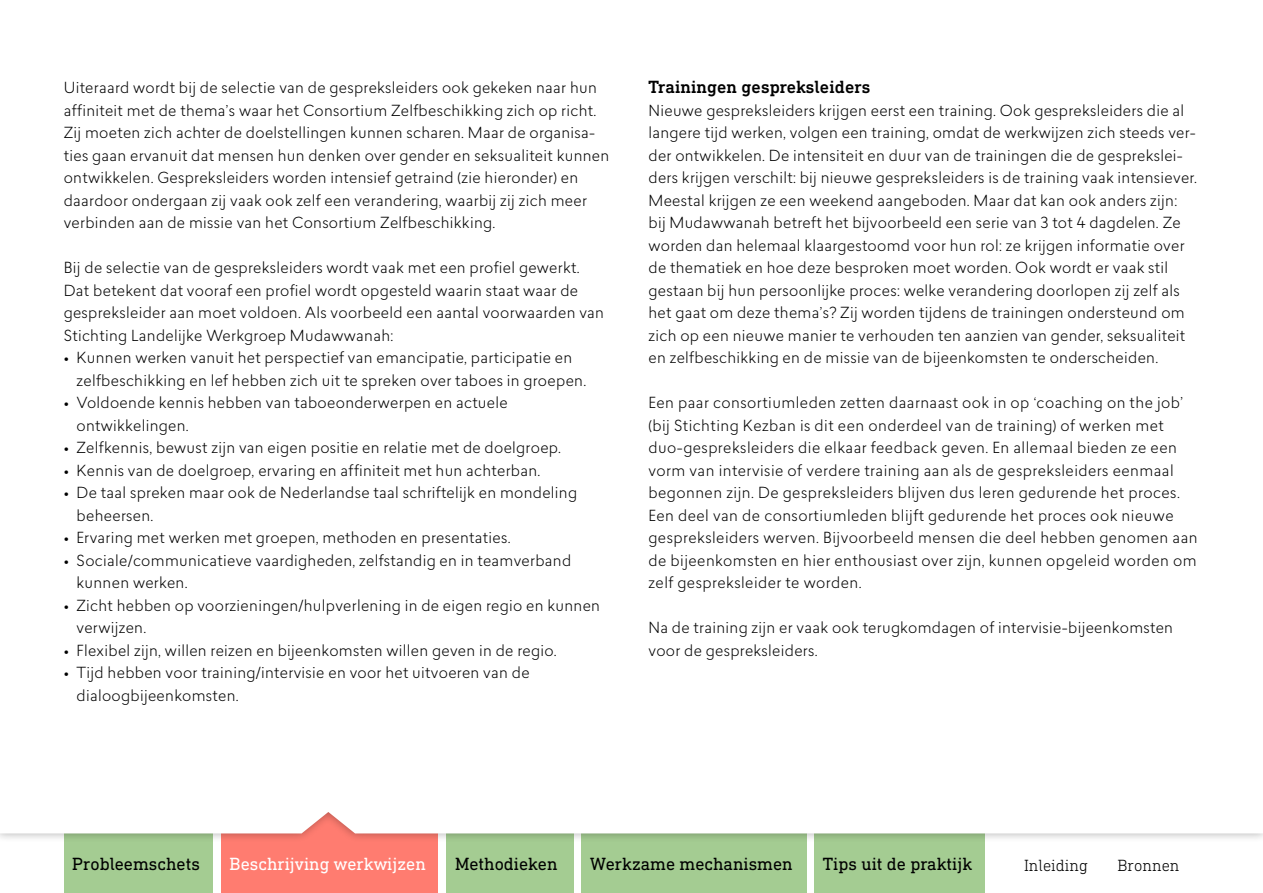
<style>
.page{position:relative;width:1263px;height:893px;background:#fff}
.page>*{position:absolute;margin:0;border:0;box-sizing:border-box;transform-origin:0 0}
.t1{font:18px "DIN Next Slab Pro";color:#000}
.tussenkop_2{font:500 18px "DIN Next Slab Pro";letter-spacing:.005em;color:#000}
.t2{font:18px "DIN Next Slab Pro";color:#fff}
.t3{font:300 16.5px "DIN Next Slab Pro";color:#000}
.brood{font:300 15px/22.5px "Lasiver";letter-spacing:.02em;color:#000}
.brood_breed{font:300 15px/22.5px "Lasiver";letter-spacing:.03em;color:#000}
</style>
<div class="page">
<div style="left:64px;top:808px;width:149px;height:85px;background:#a4cc92"></div>
<div style="left:814px;top:833px;width:170px;height:60px;background:#a4cc92"></div>
<div style="left:581px;top:833px;width:226px;height:60px;background:#a4cc92"></div>
<div style="left:446px;top:833px;width:128px;height:60px;background:#a4cc92"></div>
<div style="left:221px;top:808px;width:217px;height:85px;background:#ff7c70"></div>
<div style="left:64px;top:808px;width:374px;height:25px;background:#fff"></div>
<p class="brood" style="left:64px;top:76px;width:547px">Uiteraard wordt bij de selectie van de gespreksleiders ook gekeken naar hun affiniteit met de thema’s waar het Consortium Zelfbeschikking zich op richt.<br>Zij moeten zich achter de doelstellingen kunnen scharen. Maar de organisa&shy;ties gaan ervanuit dat mensen hun denken over gender en seksualiteit kunnen ontwikkelen. Gespreksleiders worden intensief getraind (zie hieronder) en daardoor ondergaan zij vaak ook zelf een verandering, waarbij zij zich meer verbinden aan de missie van het Consortium Zelfbeschikking.</p>
<p class="brood" style="left:64px;top:256px;width:542px">Bij de selectie van de gespreksleiders wordt vaak met een profiel gewerkt.<br>Dat betekent dat vooraf een profiel wordt opgesteld waarin staat waar de gespreksleider aan moet voldoen. Als voorbeeld een aantal voorwaarden van Stichting Landelijke Werkgroep Mudawwanah:</p>
<p class="brood" style="left:77px;top:346px;width:511px;text-indent:-13px">• Kunnen werken vanuit het perspectief van emancipatie, participatie en zelfbeschikking en lef hebben zich uit te spreken over taboes in groepen.</p>
<p class="brood" style="left:77px;top:391px;width:433px;text-indent:-13px">• Voldoende kennis hebben van taboeonderwerpen en actuele ontwikkelingen.</p>
<p class="brood" style="left:64px;top:436px;width:499px">• Zelfkennis, bewust zijn van eigen positie en relatie met de doelgroep.</p>
<p class="brood" style="left:64px;top:458px;width:478px">• Kennis van de doelgroep, ervaring en affiniteit met hun achterban.</p>
<p class="brood" style="left:77px;top:481px;width:502px;text-indent:-13px">• De taal spreken maar ook de Nederlandse taal schriftelijk en mondeling beheersen.</p>
<p class="brood" style="left:64px;top:526px;width:448px">• Ervaring met werken met groepen, methoden en presentaties.</p>
<p class="brood" style="left:77px;top:548px;width:496px;text-indent:-13px">• Sociale/communicatieve vaardigheden, zelfstandig en in teamverband kunnen werken.</p>
<p class="brood" style="left:77px;top:593px;width:525px;text-indent:-13px">• Zicht hebben op voorzieningen/hulpverlening in de eigen regio en kunnen verwijzen.</p>
<p class="brood" style="left:64px;top:638px;width:494px">• Flexibel zijn, willen reizen en bijeenkomsten willen geven in de regio.</p>
<p class="brood" style="left:77px;top:661px;width:455px;text-indent:-13px">• Tijd hebben voor training/intervisie en voor het uitvoeren van de dialoogbijeenkomsten.</p>
<p class="tussenkop_2" style="left:648px;top:76px;width:223px">Trainingen gespreksleiders</p>
<p class="brood" style="left:648px;top:98px;width:550px">Nieuwe gespreksleiders krijgen eerst een training. Ook gespreksleiders die al langere tijd werken, volgen een training, omdat de werkwijzen zich steeds ver&shy;der ontwikkelen. De intensiteit en duur van de trainingen die de gesprekslei&shy;ders krijgen verschilt: bij nieuwe gespreksleiders is de training vaak intensiever.<br>Meestal krijgen ze een weekend aangeboden. Maar dat kan ook anders zijn: bij Mudawwanah betreft het bijvoorbeeld een serie van 3 tot 4 dagdelen. Ze worden dan helemaal klaargestoomd voor hun rol: ze krijgen informatie over de thematiek en hoe deze besproken moet worden. Ook wordt er vaak stil gestaan bij hun persoonlijke proces: welke verandering doorlopen zij zelf als het gaat om deze thema’s? Zij worden tijdens de trainingen ondersteund om zich op een nieuwe manier te verhouden ten aanzien van gender, seksualiteit en zelfbeschikking en de missie van de bijeenkomsten te onderscheiden.</p>
<p class="brood_breed" style="left:648px;top:391px;width:551px">Een paar consortiumleden zetten daarnaast ook in op ‘coaching on the job’ (bij Stichting Kezban is dit een onderdeel van de training) of werken met duo-gespreksleiders die elkaar feedback geven. En allemaal bieden ze een vorm van intervisie of verdere training aan als de gespreksleiders eenmaal begonnen zijn. De gespreksleiders blijven dus leren gedurende het proces.<br>Een deel van de consortiumleden blijft gedurende het proces ook nieuwe gespreksleiders werven. Bijvoorbeeld mensen die deel hebben genomen aan de bijeenkomsten en hier enthousiast over zijn, kunnen opgeleid worden om zelf gespreksleider te worden.</p>
<p class="brood" style="left:648px;top:616px;width:526px">Na de training zijn er vaak ook terugkomdagen of intervisie-bijeenkomsten voor de gespreksleiders.</p>
<p class="t1" style="left:72px;top:853px;width:129px">Probleemschets</p>
<p class="t2" style="left:230px;top:853px;width:198px">Beschrijving werkwijzen</p>
<p class="t1" style="left:455px;top:853px;width:104px">Methodieken</p>
<p class="t1" style="left:590px;top:853px;width:204px">Werkzame mechanismen</p>
<p class="t1" style="left:823px;top:853px;width:151px">Tips uit de praktijk</p>
<p class="t3" style="left:1024px;top:856px;width:66px">Inleiding</p>
<p class="t3" style="left:1117px;top:856px;width:63px">Bronnen</p>
</div>
